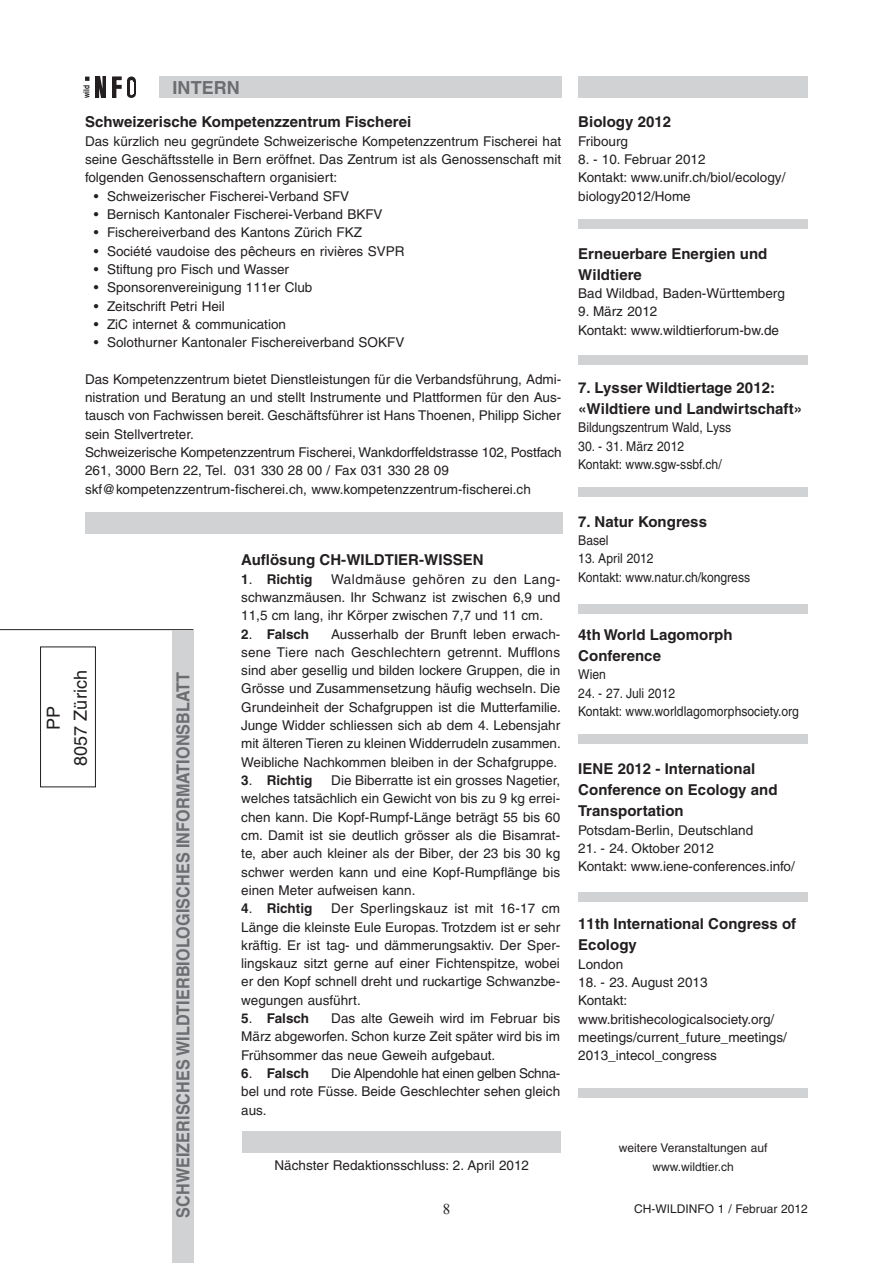
<style>
.page{position:relative;width:893px;height:1263px;background:#fff}
.page>*{position:absolute;margin:0;border:0;box-sizing:border-box;transform-origin:0 0}
.t1{font:700 18px "Helvetica";letter-spacing:.005em;color:#6c6d70;scale:.9 1}
.t2{font:18px/27px "Helvetica";letter-spacing:.005em;color:#231f20;text-align:center}
.t3{font:700 18px "Helvetica";letter-spacing:.005em;color:#6c6d70}
.t4{font:700 15px/21.3px "Helvetica";letter-spacing:.005em;color:#231f20}
.t5{font:15px "Times New Roman";color:#231f20}
.t6{font:13.5px/18.3px "Helvetica";color:#231f20;text-align:justify}
.t7{font:13.5px/18.3px "Helvetica";color:#231f20;scale:.9 1}
.t8{font:700 13.5px "Helvetica";color:#231f20}
.t9{font:12px/18.3px "Helvetica";color:#231f20;text-align:center}
.t10{font:700 8.25px "Helvetica";color:#231f20;scale:.8 1}
.s1{font-weight:400}
</style>
<div class="page">
<div style="left:40px;top:647px;width:56px;height:140px;border:1px solid #231f20"></div>
<hr style="left:0;top:629px;width:193px;height:1px;background:#231f20">
<div style="left:578px;top:77px;width:230px;height:21px;background:#d1d2d4"></div>
<div style="left:159px;top:77px;width:402px;height:21px;background:#d1d2d4"></div>
<div style="left:172px;top:630px;width:22px;height:633px;background:#d1d2d4"></div>
<svg style="left:85px;top:77px;width:4px;height:4px"></svg>
<div style="left:95px;top:77px;width:11px;height:21px;background:#231f20"></div>
<svg style="left:99px;top:76px;width:3px;height:22px"></svg>
<svg style="left:114px;top:79px;width:6px;height:17px"></svg>
<div style="left:112px;top:77px;width:10px;height:21px;border:1px solid #231f20"></div>
<svg style="left:117px;top:80px;width:5px;height:9px"></svg>
<div style="left:117px;top:89px;width:5px;height:9px;background:#fff"></div>
<div style="left:127px;top:77px;width:9px;height:8px;background:#231f20;border-radius:50%"></div>
<svg style="left:127px;top:81px;width:9px;height:12px"></svg>
<svg style="left:127px;top:91px;width:9px;height:7px"></svg>
<svg style="left:130px;top:80px;width:3px;height:15px"></svg>
<div style="left:578px;top:219px;width:230px;height:10px;background:#d1d2d4"></div>
<div style="left:578px;top:487px;width:230px;height:10px;background:#d1d2d4"></div>
<div style="left:578px;top:1088px;width:230px;height:10px;background:#d1d2d4"></div>
<div style="left:578px;top:604px;width:230px;height:10px;background:#d1d2d4"></div>
<div style="left:85px;top:512px;width:477px;height:22px;background:#d1d2d4"></div>
<div style="left:242px;top:1131px;width:319px;height:21px;background:#d1d2d4"></div>
<div style="left:578px;top:734px;width:230px;height:10px;background:#d1d2d4"></div>
<div style="left:578px;top:892px;width:230px;height:10px;background:#d1d2d4"></div>
<div style="left:578px;top:355px;width:230px;height:9px;background:#d1d2d4"></div>
<p class="t10" style="left:81px;top:98px;width:18px;rotate:-90deg">wild</p>
<h1 class="t3" style="left:173px;top:77px;width:69px">INTERN</h1>
<p class="t4" style="left:85px;top:111px;width:328px">Schweizerische Kompetenzzentrum Fischerei</p>
<p class="t6" style="left:85px;top:132px;width:478px">Das kürzlich neu gegründete Schweizerische Kompetenzzentrum Fischerei hat seine Geschäftsstelle in Bern eröffnet. Das Zentrum ist als Genossenschaft mit folgenden Genossenschaftern organisiert:</p>
<p class="t6" style="left:94px;top:187px;width:257px">• Schweizerischer Fischerei-Verband SFV</p>
<p class="t6" style="left:94px;top:205px;width:290px">• Bernisch Kantonaler Fischerei-Verband BKFV</p>
<p class="t6" style="left:94px;top:223px;width:270px">• Fischereiverband des Kantons Zürich FKZ</p>
<p class="t6" style="left:94px;top:242px;width:312px">• Société vaudoise des pêcheurs en rivières SVPR</p>
<p class="t6" style="left:94px;top:260px;width:197px">• Stiftung pro Fisch und Wasser</p>
<p class="t6" style="left:94px;top:278px;width:220px">• Sponsorenvereinigung 111er Club</p>
<p class="t6" style="left:94px;top:297px;width:133px">• Zeitschrift Petri Heil</p>
<p class="t6" style="left:94px;top:315px;width:194px">• ZiC internet &amp; communication</p>
<p class="t6" style="left:94px;top:333px;width:312px">• Solothurner Kantonaler Fischereiverband SOKFV</p>
<p class="t6" style="left:85px;top:370px;width:478px;text-align:left">Das Kompetenzzentrum bietet Dienstleistungen für die Verbandsführung, Admi&shy;nistration und Beratung an und stellt Instrumente und Plattformen für den Aus&shy;tausch von Fachwissen bereit. Geschäftsführer ist Hans Thoenen, Philipp Sicher sein Stellvertreter.<br>Schweizerische Kompetenzzentrum Fischerei, Wankdorffeldstrasse 102, Postfach 261, 3000 Bern 22, Tel. 031 330 28 00 / Fax 031 330 28 09 skf@kompetenzzentrum-fischerei.ch, www.kompetenzzentrum-fischerei.ch</p>
<h1 class="t2" style="left:40px;top:766px;width:97px;rotate:-90deg">PP<br>8057 Zürich</h1>
<h1 class="t1" style="left:172px;top:1217px;width:608px;rotate:-90deg">SCHWEIZERISCHES WILDTIERBIOLOGISCHES INFORMATIONSBLATT</h1>
<p class="t4" style="left:241px;top:549px;width:244px">Auflösung CH-WILDTIER-WISSEN</p>
<p class="t8" style="left:241px;top:571px;width:73px">1<span class="s1">.</span> Richtig</p>
<p class="t6" style="left:241px;top:570px;width:320px;text-indent:90px">Waldmäuse gehören zu den Lang&shy;schwanzmäusen. Ihr Schwanz ist zwischen 6,9 und 11,5 cm lang, ihr Körper zwischen 7,7 und 11 cm.</p>
<p class="t8" style="left:241px;top:626px;width:69px">2<span class="s1">.</span> Falsch</p>
<p class="t6" style="left:241px;top:625px;width:321px;text-indent:90px">Ausserhalb der Brunft leben erwach&shy;sene Tiere nach Geschlechtern getrennt. Mufflons sind aber gesellig und bilden lockere Gruppen, die in Grösse und Zusammensetzung häufig wechseln. Die Grundeinheit der Schafgruppen ist die Mutterfamilie.<br>Junge Widder schliessen sich ab dem 4. Lebensjahr mit älteren Tieren zu kleinen Widderrudeln zusammen.<br>Weibliche Nachkommen bleiben in der Schafgruppe.</p>
<p class="t8" style="left:241px;top:772px;width:73px">3<span class="s1">.</span> Richtig</p>
<p class="t6" style="left:241px;top:771px;width:321px;text-indent:90px">Die Biberratte ist ein grosses Nagetier, welches tatsächlich ein Gewicht von bis zu 9 kg errei&shy;chen kann. Die Kopf-Rumpf-Länge beträgt 55 bis 60 cm. Damit ist sie deutlich grösser als die Bisamrat&shy;te, aber auch kleiner als der Biber, der 23 bis 30 kg schwer werden kann und eine Kopf-Rumpflänge bis einen Meter aufweisen kann.</p>
<p class="t8" style="left:241px;top:900px;width:73px">4<span class="s1">.</span> Richtig</p>
<p class="t6" style="left:241px;top:899px;width:321px;text-indent:90px">Der Sperlingskauz ist mit 16-17 cm Länge die kleinste Eule Europas. Trotzdem ist er sehr kräftig. Er ist tag- und dämmerungsaktiv. Der Sper&shy;lingskauz sitzt gerne auf einer Fichtenspitze, wobei er den Kopf schnell dreht und ruckartige Schwanzbe&shy;wegungen ausführt.</p>
<p class="t8" style="left:241px;top:1010px;width:69px">5<span class="s1">.</span> Falsch</p>
<p class="t6" style="left:241px;top:1009px;width:320px;text-indent:90px">Das alte Geweih wird im Februar bis März abgeworfen. Schon kurze Zeit später wird bis im Frühsommer das neue Geweih aufgebaut.</p>
<p class="t8" style="left:241px;top:1065px;width:69px">6<span class="s1">.</span> Falsch</p>
<p class="t6" style="left:241px;top:1064px;width:321px;text-indent:90px">Die Alpendohle hat einen gelben Schna&shy;bel und rote Füsse. Beide Geschlechter sehen gleich aus.</p>
<p class="t6" style="left:275px;top:1156px;width:256px">Nächster Redaktionsschluss: 2. April 2012</p>
<p class="t5" style="left:443px;top:1198px;width:9px">8</p>
<p class="t4" style="left:578px;top:111px;width:95px">Biology 2012</p>
<p class="t6" style="left:578px;top:132px;width:51px">Fribourg</p>
<p class="t6" style="left:578px;top:150px;width:209px;text-align:left">8. - 10. Februar 2012<br>Kontakt: www.unifr.ch/biol/ecology/ biology2012/Home</p>
<p class="t4" style="left:578px;top:242px;width:191px">Erneuerbare Energien und<br>Wildtiere</p>
<p class="t6" style="left:578px;top:284px;width:208px">Bad Wildbad, Baden-Württemberg</p>
<p class="t6" style="left:578px;top:303px;width:202px">9. März 2012<br>Kontakt: www.wildtierforum-bw.de</p>
<p class="t4" style="left:578px;top:376px;width:225px">7. Lysser Wildtiertage 2012: «Wildtiere und Landwirtschaft»</p>
<p class="t7" style="left:578px;top:418px;width:171px">Bildungszentrum Wald, Lyss</p>
<p class="t7" style="left:578px;top:437px;width:161px">30. - 31. März 2012<br>Kontakt: www.sgw-ssbf.ch/</p>
<p class="t4" style="left:578px;top:511px;width:130px">7. Natur Kongress</p>
<p class="t7" style="left:578px;top:531px;width:35px">Basel</p>
<p class="t7" style="left:578px;top:549px;width:193px">13. April 2012<br>Kontakt: www.natur.ch/kongress</p>
<p class="t4" style="left:578px;top:623px;width:156px">4th World Lagomorph<br>Conference</p>
<p class="t7" style="left:578px;top:665px;width:32px">Wien</p>
<p class="t7" style="left:578px;top:684px;width:247px">24. - 27. Juli 2012<br>Kontakt: www.worldlagomorphsociety.org</p>
<p class="t4" style="left:578px;top:757px;width:201px">IENE 2012 - International<br>Conference on Ecology and<br>Transportation</p>
<p class="t6" style="left:578px;top:821px;width:176px">Potsdam-Berlin, Deutschland</p>
<p class="t6" style="left:578px;top:839px;width:218px">21. - 24. Oktober 2012<br>Kontakt: www.iene-conferences.info/</p>
<p class="t4" style="left:578px;top:913px;width:220px">11th International Congress of<br>Ecology</p>
<p class="t6" style="left:578px;top:955px;width:47px">London</p>
<p class="t6" style="left:578px;top:973px;width:210px;text-align:left">18. - 23. August 2013<br>Kontakt: www.britishecologicalsociety.org/ meetings/current_future_meetings/<br>2013_intecol_congress</p>
<p class="t9" style="left:619px;top:1139px;width:150px">weitere Veranstaltungen auf www.wildtier.ch</p>
<p class="t9" style="left:634px;top:1199px;width:175px">CH-WILDINFO 1 / Februar 2012</p>
</div>
